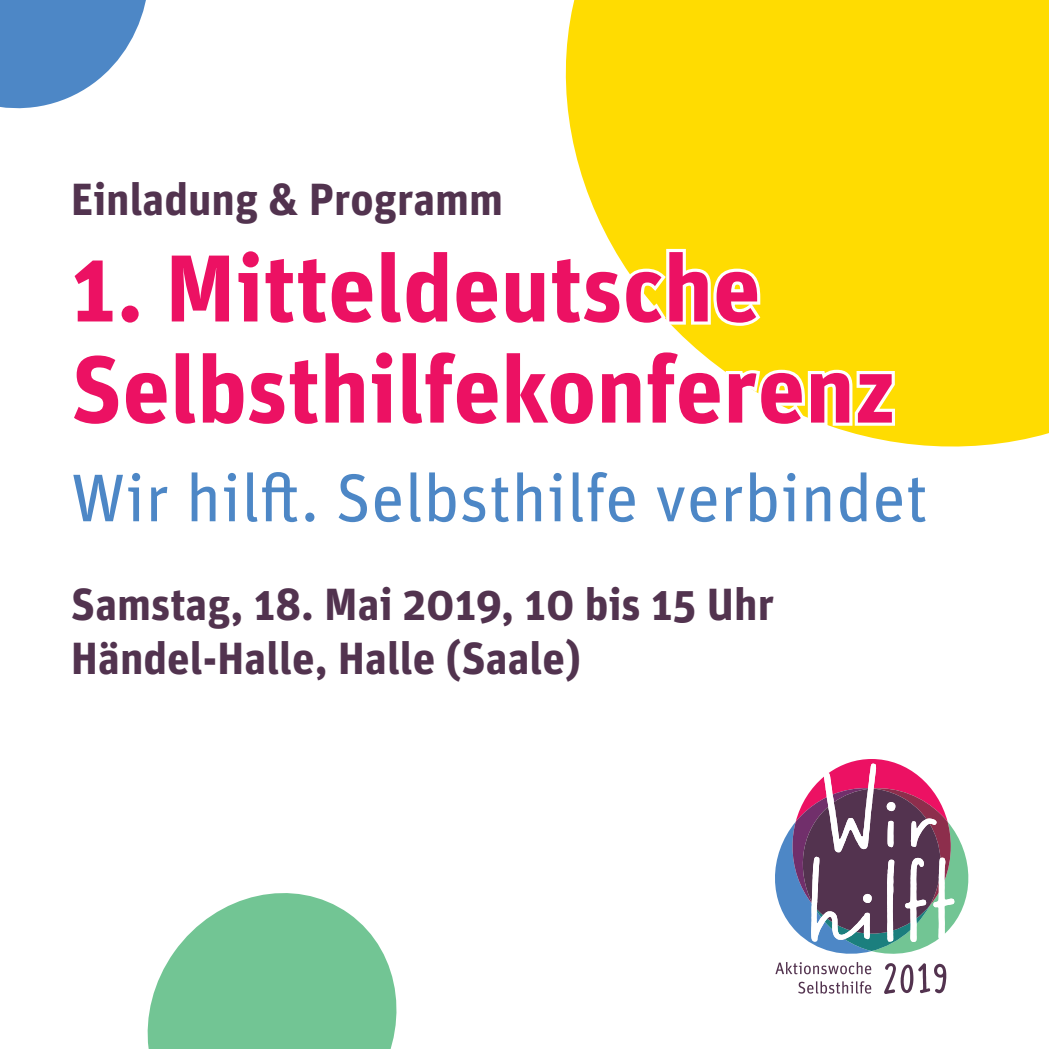
<style>
.page{position:relative;width:1049px;height:1049px;background:#fff}
.page>*{position:absolute;margin:0;border:0;box-sizing:border-box;transform-origin:0 0}
.t1{font:700 94.75px/101px "Unit Pro";color:#ec1163}
.t2{font:67.5px "Unit Pro";color:#4d87c6}
.t3{font:700 45px/54px "Unit Pro";color:#52334f}
</style>
<div class="page">
<svg style="left:147px;top:893px;width:250px;height:156px"></svg>
<svg style="left:0;top:0;width:146px;height:109px"></svg>
<div style="left:565px;top:0;width:484px;height:447px;background:#ffdc01"></div>
<svg style="left:775px;top:759px;width:194px;height:235px"></svg>
<svg style="left:565px;top:181px;width:333px;height:265px"></svg>
<p class="t3" style="left:71px;top:169px;width:434px">Einladung &amp; Programm</p>
<h1 class="t1" style="left:71px;top:232px;width:826px">1. Mitteldeutsche<br>Selbsthilfekonferenz</h1>
<h2 class="t2" style="left:71px;top:451px;width:859px">Wir hilft. Selbsthilfe verbindet</h2>
<p class="t3" style="left:71px;top:574px;width:705px">Samstag, 18. Mai 2019, 10 bis 15 Uhr<br>Händel-Halle, Halle (Saale)</p>
</div>
